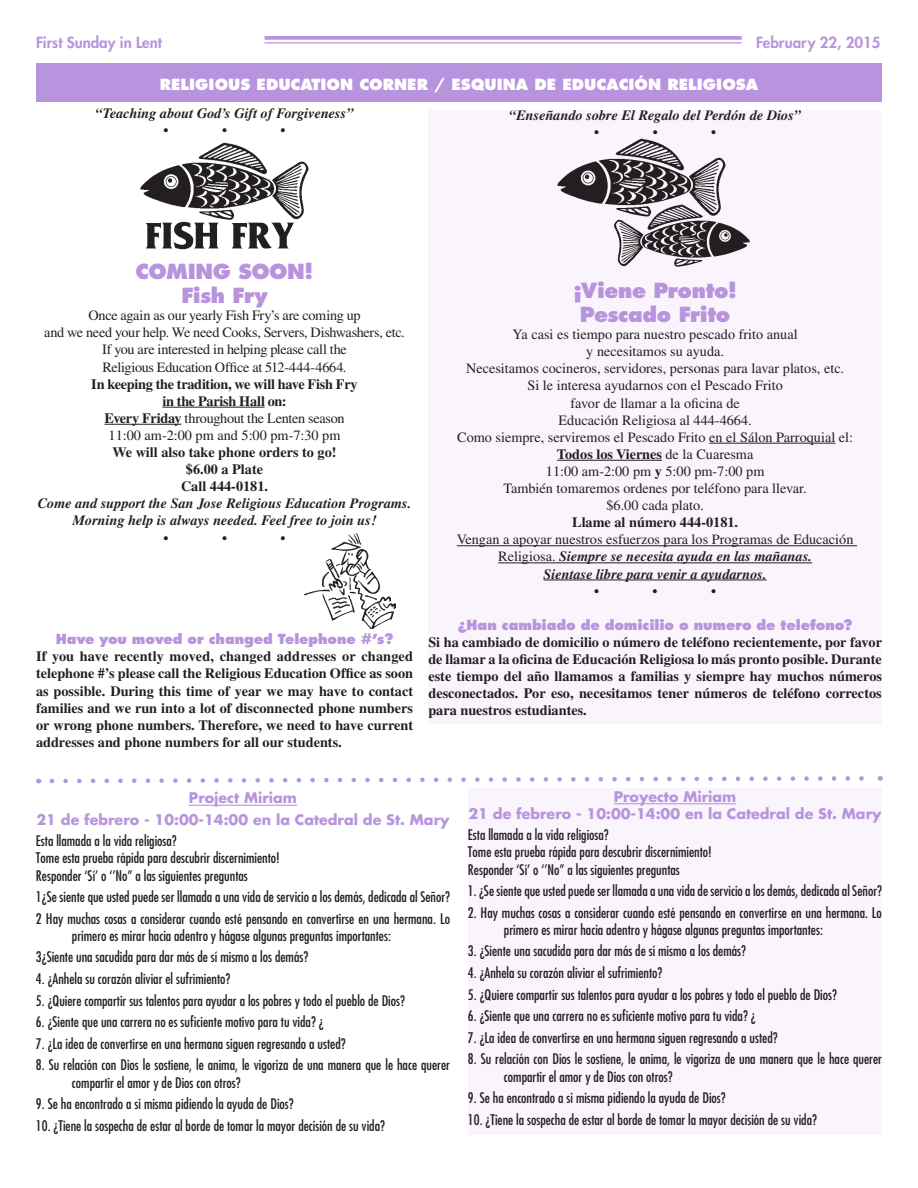
<style>
.page{position:relative;width:918px;height:1188px;background:#fff}
.page>*{position:absolute;margin:0;border:0;box-sizing:border-box;transform-origin:0 0}
.t1{font:800 20.25px/24.3px "Futura";letter-spacing:-.02em;color:#b794dd;text-align:center}
.t2{font:800 15px "Futura Std";color:#fff}
.t3{font:800 15px "Futura Std";color:#b794dd}
.t4{font:condensed 14.25px/17.1px "Futura";color:#231f20}
.t5{font:700 14.25px/17.1px "Times LT Std";color:#231f20;text-align:justify}
.t6{font:14.25px/17.1px "Times LT Std";color:#231f20;text-align:center}
.t7{font:italic 700 14.25px/17.1px "Times LT Std";color:#231f20;text-align:center}
.t8{font:14.25px/17.1px "Times LT Std";letter-spacing:-.025em;color:#231f20;text-align:center}
.t9{font:700 14.25px/17.1px "Times LT Std";letter-spacing:-.02em;color:#231f20;text-align:center}
.t10{font:700 14.25px/21.6px "Futura";color:#b794dd;text-align:center}
.t11{font:800 13.5px "Futura";letter-spacing:-.005em;color:#b794dd}
.s1{font-weight:400}
.s2{font-weight:700}
.s3{font-weight:400;font-style:normal}
</style>
<div class="page">
<svg style="left:265px;top:36px;width:477px;height:4px;background:#bb9adf"></svg>
<hr style="left:265px;top:42px;width:477px;height:2px;background:#b794dd">
<div style="left:36px;top:63px;width:846px;height:39px;background:#b794dd"></div>
<div style="left:428px;top:110px;width:454px;height:614px;background:#faf4fc"></div>
<hr style="left:709px;top:443px;width:126px;height:1px;background:#231f20">
<hr style="left:557px;top:460px;width:105px;height:1px;background:#231f20">
<hr style="left:457px;top:545px;width:400px;height:1px;background:#231f20">
<hr style="left:498px;top:563px;width:314px;height:1px;background:#231f20">
<hr style="left:544px;top:580px;width:223px;height:1px;background:#231f20">
<hr style="left:162px;top:407px;width:103px;height:1px;background:#231f20">
<hr style="left:105px;top:424px;width:76px;height:1px;background:#231f20">
<svg style="left:49px;top:776px;width:832px;height:8px"></svg>
<div style="left:468px;top:788px;width:414px;height:347px;background:#faf4fc"></div>
<hr style="left:189px;top:805px;width:108px;height:1px;background:#b794dd">
<hr style="left:614px;top:803px;width:122px;height:1px;background:#b794dd">
<img style="left:140px;top:142px;width:169px;height:108px">
<img style="left:557px;top:139px;width:169px;height:66px">
<img style="left:612px;top:204px;width:138px;height:63px">
<img style="left:304px;top:533px;width:92px;height:95px">
<p class="t3" style="left:36px;top:33px;width:127px">First Sunday in Lent</p>
<p class="t3" style="left:756px;top:33px;width:126px">February 22, 2015</p>
<p class="t2" style="left:160px;top:75px;width:600px">RELIGIOUS EDUCATION CORNER / ESQUINA DE EDUCACIÓN RELIGIOSA</p>
<p class="t7" style="left:509px;top:106px;width:293px">“Enseñando sobre El Regalo del Perdón de Dios”</p>
<p class="t5" style="left:594px;top:123px;width:6px">•</p>
<p class="t5" style="left:653px;top:123px;width:6px">•</p>
<p class="t5" style="left:711px;top:123px;width:6px">•</p>
<p class="t7" style="left:96px;top:104px;width:259px">“Teaching about God’s Gift of Forgiveness”</p>
<p class="t5" style="left:164px;top:121px;width:6px">•</p>
<p class="t5" style="left:222px;top:121px;width:6px">•</p>
<p class="t5" style="left:280px;top:121px;width:6px">•</p>
<h1 class="t1" style="left:136px;top:259px;width:179px">COMING SOON!<br>Fish Fry</h1>
<p class="t8" style="left:44px;top:307px;width:362px">Once again as our yearly Fish Fry’s are coming up<br>and we need your help. We need Cooks, Servers, Dishwashers, etc.<br>If you are interested in helping please call the<br>Religious Education Office at 512-444-4664.</p>
<p class="t9" style="left:91px;top:375px;width:268px">In keeping the tradition, we will have Fish Fry in the Parish Hall on:<br>Every Friday <span class="s1">throughout the Lenten season 11:00 am-2:00 pm and 5:00 pm-7:30 pm</span></p>
<p class="t5" style="left:112px;top:443px;width:226px;text-align:center">We will also take phone orders to go! $6.00 a Plate<br>Call 444-0181.</p>
<p class="t7" style="left:38px;top:495px;width:375px">Come and support the San Jose Religious Education Programs.<br>Morning help is always needed. Feel free to join us!</p>
<p class="t5" style="left:164px;top:529px;width:6px">•</p>
<p class="t5" style="left:222px;top:529px;width:6px">•</p>
<p class="t5" style="left:281px;top:529px;width:6px">•</p>
<p class="t11" style="left:56px;top:631px;width:339px">Have you moved or changed Telephone #’s?</p>
<p class="t5" style="left:36px;top:648px;width:379px">If you have recently moved, changed addresses or changed telephone #’s please call the Religious Education Office as soon as possible. During this time of year we may have to contact families and we run into a lot of disconnected phone numbers or wrong phone numbers. Therefore, we need to have current addresses and phone numbers for all our students.</p>
<h1 class="t1" style="left:573px;top:278px;width:166px">¡Viene Pronto!<br>Pescado Frito</h1>
<p class="t6" style="left:457px;top:326px;width:397px">Ya casi es tiempo para nuestro pescado frito anual<br>y necesitamos su ayuda.<br>Necesitamos cocineros, servidores, personas para lavar platos, etc.<br>Si le interesa ayudarnos con el Pescado Frito<br>favor de llamar a la oficina de<br>Educación Religiosa al 444-4664.<br>Como siempre, serviremos el Pescado Frito en el Sálon Parroquial el:<br><span class="s2">Todos los Viernes</span> de la Cuaresma<br>11:00 am-2:00 pm <span class="s2">y</span> 5:00 pm-7:00 pm<br>También tomaremos ordenes por teléfono para llevar.<br>$6.00 cada plato.</p>
<p class="t5" style="left:572px;top:514px;width:167px">Llame al número 444-0181.</p>
<p class="t7" style="left:457px;top:531px;width:398px"><span class="s3">Vengan a apoyar nuestros esfuerzos para los Programas de Educación<br>Religiosa.</span> Siempre se necesita ayuda en las mañanas.<br>Sientase libre para venir a ayudarnos.</p>
<p class="t5" style="left:594px;top:582px;width:6px">•</p>
<p class="t5" style="left:653px;top:582px;width:6px">•</p>
<p class="t5" style="left:711px;top:582px;width:6px">•</p>
<p class="t11" style="left:458px;top:616px;width:397px">¿Han cambiado de domicilio o numero de telefono?</p>
<p class="t5" style="left:428px;top:633px;width:455px">Si ha cambiado de domicilio o número de teléfono recientemente, por favor de llamar a la oficina de Educación Religiosa lo más pronto posible. Durante este tiempo del año llamamos a familias y siempre hay muchos números desconectados. Por eso, necesitamos tener números de teléfono correctos para nuestros estudiantes.</p>
<p class="t10" style="left:37px;top:787px;width:414px">Project Miriam<br>21 de febrero - 10:00-14:00 en la Catedral de St. Mary</p>
<p class="t4" style="left:36px;top:832px;width:245px">Esta llamada a la vida religiosa?<br>Tome esta prueba rápida para descubrir discernimiento!<br>Responder ‘Sí’ o ‘’No” a las siguientes preguntas</p>
<p class="t4" style="left:36px;top:886px;width:416px;line-height:21.6px">1¿Se siente que usted puede ser llamada a una vida de servicio a los demás, dedicada al Señor?<br>2 Hay muchas cosas a considerar cuando esté pensando en convertirse en una hermana. Lo</p>
<p class="t4" style="left:36px;top:924px;width:356px;line-height:21.6px;text-indent:36px">primero es mirar hacia adentro y hágase algunas preguntas importantes:<br>3¿Siente una sacudida para dar más de sí mismo a los demás?</p>
<p class="t4" style="left:36px;top:970px;width:196px">4. ¿Anhela su corazón aliviar el sufrimiento?</p>
<p class="t4" style="left:36px;top:992px;width:371px">5. ¿Quiere compartir sus talentos para ayudar a los pobres y todo el pueblo de Dios?</p>
<p class="t4" style="left:36px;top:1013px;width:289px">6. ¿Siente que una carrera no es suficiente motivo para tu vida? ¿</p>
<p class="t4" style="left:36px;top:1035px;width:311px">7. ¿La idea de convertirse en una hermana siguen regresando a usted?</p>
<p class="t4" style="left:72px;top:1056px;width:380px;text-indent:-36px">8. Su relación con Dios le sostiene, le anima, le vigoriza de una manera que le hace querer compartir el amor y de Dios con otros?</p>
<p class="t4" style="left:36px;top:1095px;width:259px">9. Se ha encontrado a si misma pidiendo la ayuda de Dios?</p>
<p class="t4" style="left:36px;top:1117px;width:350px">10. ¿Tiene la sospecha de estar al borde de tomar la mayor decisión de su vida?</p>
<p class="t10" style="left:469px;top:787px;width:414px;line-height:17.1px">Proyecto Miriam<br>21 de febrero - 10:00-14:00 en la Catedral de St. Mary</p>
<p class="t4" style="left:468px;top:826px;width:245px">Esta llamada a la vida religiosa?<br>Tome esta prueba rápida para descubrir discernimiento!<br>Responder ‘Sí’ o ‘’No” a las siguientes preguntas</p>
<p class="t4" style="left:468px;top:882px;width:416px">1. ¿Se siente que usted puede ser llamada a una vida de servicio a los demás, dedicada al Señor?</p>
<p class="t4" style="left:504px;top:904px;width:380px;text-indent:-36px">2. Hay muchas cosas a considerar cuando esté pensando en convertirse en una hermana. Lo primero es mirar hacia adentro y hágase algunas preguntas importantes:</p>
<p class="t4" style="left:468px;top:942px;width:280px">3. ¿Siente una sacudida para dar más de sí mismo a los demás?</p>
<p class="t4" style="left:468px;top:964px;width:196px">4. ¿Anhela su corazón aliviar el sufrimiento?</p>
<p class="t4" style="left:468px;top:986px;width:371px">5. ¿Quiere compartir sus talentos para ayudar a los pobres y todo el pueblo de Dios?</p>
<p class="t4" style="left:468px;top:1007px;width:289px">6. ¿Siente que una carrera no es suficiente motivo para tu vida? ¿</p>
<p class="t4" style="left:468px;top:1029px;width:311px">7. ¿La idea de convertirse en una hermana siguen regresando a usted?</p>
<p class="t4" style="left:504px;top:1050px;width:380px;text-indent:-36px">8. Su relación con Dios le sostiene, le anima, le vigoriza de una manera que le hace querer compartir el amor y de Dios con otros?</p>
<p class="t4" style="left:468px;top:1089px;width:259px">9. Se ha encontrado a si misma pidiendo la ayuda de Dios?</p>
<p class="t4" style="left:468px;top:1111px;width:350px">10. ¿Tiene la sospecha de estar al borde de tomar la mayor decisión de su vida?</p>
</div>
